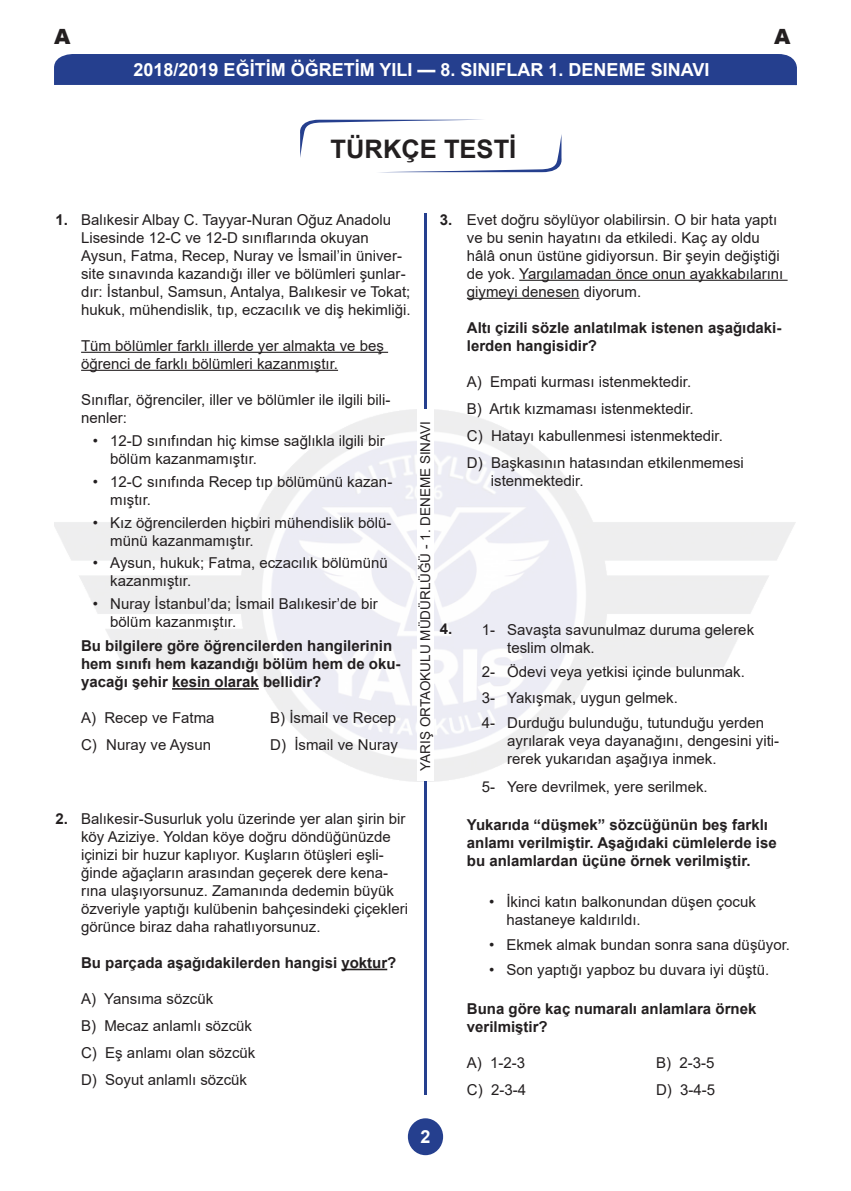
<style>
.page{position:relative;width:851px;height:1191px;background:#fff}
.page>*{position:absolute;margin:0;border:0;box-sizing:border-box;transform-origin:0 0}
.t1{font:700 25.5px "Arial";color:#231f20}
.t2{font:900 21px "Arial";color:#231f20}
.t3{font:700 18px "Arial";color:#fff}
.t4{font:15px/18px "Arial";color:#231f20}
.t5{font:700 15px/18px "Arial";color:#231f20}
.t6{font:13.5px "Arial";color:#231f20}
.s1{font-weight:700}
</style>
<div class="page">
<img style="left:54px;top:410px;width:741px;height:371px">
<div style="left:54px;top:54px;width:743px;height:32px;background:#253f8e"></div>
<div style="left:408px;top:1118px;width:35px;height:37px;background:#253f8e;border-radius:50%"></div>
<hr style="left:424px;top:214px;width:3px;height:881px;background:#253f8e">
<div style="left:417px;top:409px;width:16px;height:372px;background:#fff"></div>
<svg style="left:300px;top:120px;width:262px;height:52px"></svg>
<hr style="left:519px;top:280px;width:268px;height:1px;background:#231f20">
<hr style="left:467px;top:298px;width:112px;height:1px;background:#231f20">
<hr style="left:81px;top:352px;width:307px;height:1px;background:#231f20">
<hr style="left:81px;top:370px;width:257px;height:1px;background:#231f20">
<hr style="left:172px;top:688px;width:87px;height:1px;background:#231f20">
<hr style="left:341px;top:968px;width:46px;height:2px;background:#231f20">
<h2 class="t2" style="left:54px;top:22px;width:18px">A</h2>
<p class="t3" style="left:133px;top:57px;width:577px">2018/2019 EĞİTİM ÖĞRETİM YILI — 8. SINIFLAR 1. DENEME SINAVI</p>
<h1 class="t1" style="left:330px;top:131px;width:187px">TÜRKÇE TESTİ</h1>
<h2 class="t2" style="left:774px;top:22px;width:18px">A</h2>
<p class="t4" style="left:81px;top:210px;width:331px;text-indent:-25px"><span class="s1">1.</span> Balıkesir Albay C. Tayyar-Nuran Oğuz Anadolu Lisesinde 12-C ve 12-D sınıflarında okuyan Aysun, Fatma, Recep, Nuray ve İsmail’in üniver&shy;site sınavında kazandığı iller ve bölümleri şunlar&shy;dır: İstanbul, Samsun, Antalya, Balıkesir ve Tokat; hukuk, mühendislik, tıp, eczacılık ve diş hekimliği.</p>
<p class="t4" style="left:81px;top:336px;width:304px">Tüm bölümler farklı illerde yer almakta ve beş öğrenci de farklı bölümleri kazanmıştır.</p>
<p class="t4" style="left:81px;top:390px;width:311px">Sınıflar, öğrenciler, iller ve bölümler ile ilgili bili&shy;nenler:</p>
<p class="t4" style="left:110px;top:431px;width:276px;text-indent:-17px">• 12-D sınıfından hiç kimse sağlıkla ilgili bir bölüm kazanmamıştır.</p>
<p class="t4" style="left:110px;top:472px;width:283px;text-indent:-17px">• 12-C sınıfında Recep tıp bölümünü kazan&shy;mıştır.</p>
<p class="t4" style="left:110px;top:513px;width:282px;text-indent:-17px">• Kız öğrencilerden hiçbiri mühendislik bölü&shy;münü kazanmamıştır.</p>
<p class="t4" style="left:110px;top:554px;width:279px;text-indent:-17px">• Aysun, hukuk; Fatma, eczacılık bölümünü kazanmıştır.</p>
<p class="t4" style="left:110px;top:595px;width:269px;text-indent:-17px">• Nuray İstanbul’da; İsmail Balıkesir’de bir bölüm kazanmıştır.</p>
<p class="t5" style="left:81px;top:637px;width:321px">Bu bilgilere göre öğrencilerden hangilerinin hem sınıfı hem kazandığı bölüm hem de oku&shy;yacağı şehir kesin olarak bellidir?</p>
<p class="t4" style="left:81px;top:709px;width:135px">A) Recep ve Fatma</p>
<p class="t4" style="left:270px;top:709px;width:127px">B) İsmail ve Recep</p>
<p class="t4" style="left:81px;top:736px;width:131px">C) Nuray ve Aysun</p>
<p class="t4" style="left:270px;top:736px;width:129px">D) İsmail ve Nuray</p>
<p class="t4" style="left:81px;top:809px;width:328px;text-indent:-26px"><span class="s1">2.</span> Balıkesir-Susurluk yolu üzerinde yer alan şirin bir köy Aziziye. Yoldan köye doğru döndüğünüzde içinizi bir huzur kaplıyor. Kuşların ötüşleri eşli&shy;ğinde ağaçların arasından geçerek dere kena&shy;rına ulaşıyorsunuz. Zamanında dedemin büyük özveriyle yaptığı kulübenin bahçesindeki çiçekleri görünce biraz daha rahatlıyorsunuz.</p>
<p class="t5" style="left:81px;top:953px;width:317px">Bu parçada aşağıdakilerden hangisi yoktur?</p>
<p class="t4" style="left:81px;top:985px;width:176px;line-height:27px">A) Yansıma sözcük<br>B) Mecaz anlamlı sözcük<br>C) Eş anlamı olan sözcük<br>D) Soyut anlamlı sözcük</p>
<p class="t4" style="left:467px;top:210px;width:318px;text-indent:-27px"><span class="s1">3.</span> Evet doğru söylüyor olabilirsin. O bir hata yaptı ve bu senin hayatını da etkiledi. Kaç ay oldu hâlâ onun üstüne gidiyorsun. Bir şeyin değiştiği de yok. Yargılamadan önce onun ayakkabılarını giymeyi denesen diyorum.</p>
<p class="t5" style="left:467px;top:318px;width:316px">Altı çizili sözle anlatılmak istenen aşağıdaki&shy;lerden hangisidir?</p>
<p class="t4" style="left:467px;top:368px;width:278px;line-height:27px">A) Empati kurması istenmektedir.<br>B) Artık kızmaması istenmektedir.<br>C) Hatayı kabullenmesi istenmektedir.<br>D) Başkasının hatasından etkilenmemesi</p>
<p class="t4" style="left:491px;top:471px;width:94px">istenmektedir.</p>
<p class="t6" style="left:416px;top:770px;width:351px;rotate:-90deg">YARIŞ ORTAOKULU MÜDÜRLÜĞÜ - 1. DENEME SINAVI</p>
<p class="t4" style="left:507px;top:620px;width:248px;text-indent:-67px"><span class="s1">4.</span> 1- Savaşta savunulmaz duruma gelerek teslim olmak.</p>
<p class="t4" style="left:482px;top:659px;width:284px;line-height:25.5px">2- Ödevi veya yetkisi içinde bulunmak.<br>3- Yakışmak, uygun gelmek.<br>4- Durduğu bulunduğu, tutunduğu yerden</p>
<p class="t4" style="left:507px;top:732px;width:273px">ayrılarak veya dayanağını, dengesini yiti&shy;rerek yukarıdan aşağıya inmek.</p>
<p class="t4" style="left:482px;top:777px;width:227px">5- Yere devrilmek, yere serilmek.</p>
<p class="t5" style="left:467px;top:816px;width:311px">Yukarıda “düşmek” sözcüğünün beş farklı anlamı verilmiştir. Aşağıdaki cümlelerde ise bu anlamlardan üçüne örnek verilmiştir.</p>
<p class="t4" style="left:506px;top:893px;width:251px;text-indent:-17px">• İkinci katın balkonundan düşen çocuk hastaneye kaldırıldı.</p>
<p class="t4" style="left:489px;top:935px;width:302px">• Ekmek almak bundan sonra sana düşüyor.</p>
<p class="t4" style="left:489px;top:961px;width:281px">• Son yaptığı yapboz bu duvara iyi düştü.</p>
<p class="t5" style="left:467px;top:1000px;width:291px">Buna göre kaç numaralı anlamlara örnek verilmiştir?</p>
<p class="t4" style="left:467px;top:1053px;width:60px">A) 1-2-3</p>
<p class="t4" style="left:656px;top:1053px;width:60px">B) 2-3-5</p>
<p class="t4" style="left:467px;top:1080px;width:61px">C) 2-3-4</p>
<p class="t4" style="left:656px;top:1080px;width:61px">D) 3-4-5</p>
<p class="t3" style="left:420px;top:1123px;width:12px">2</p>
</div>
